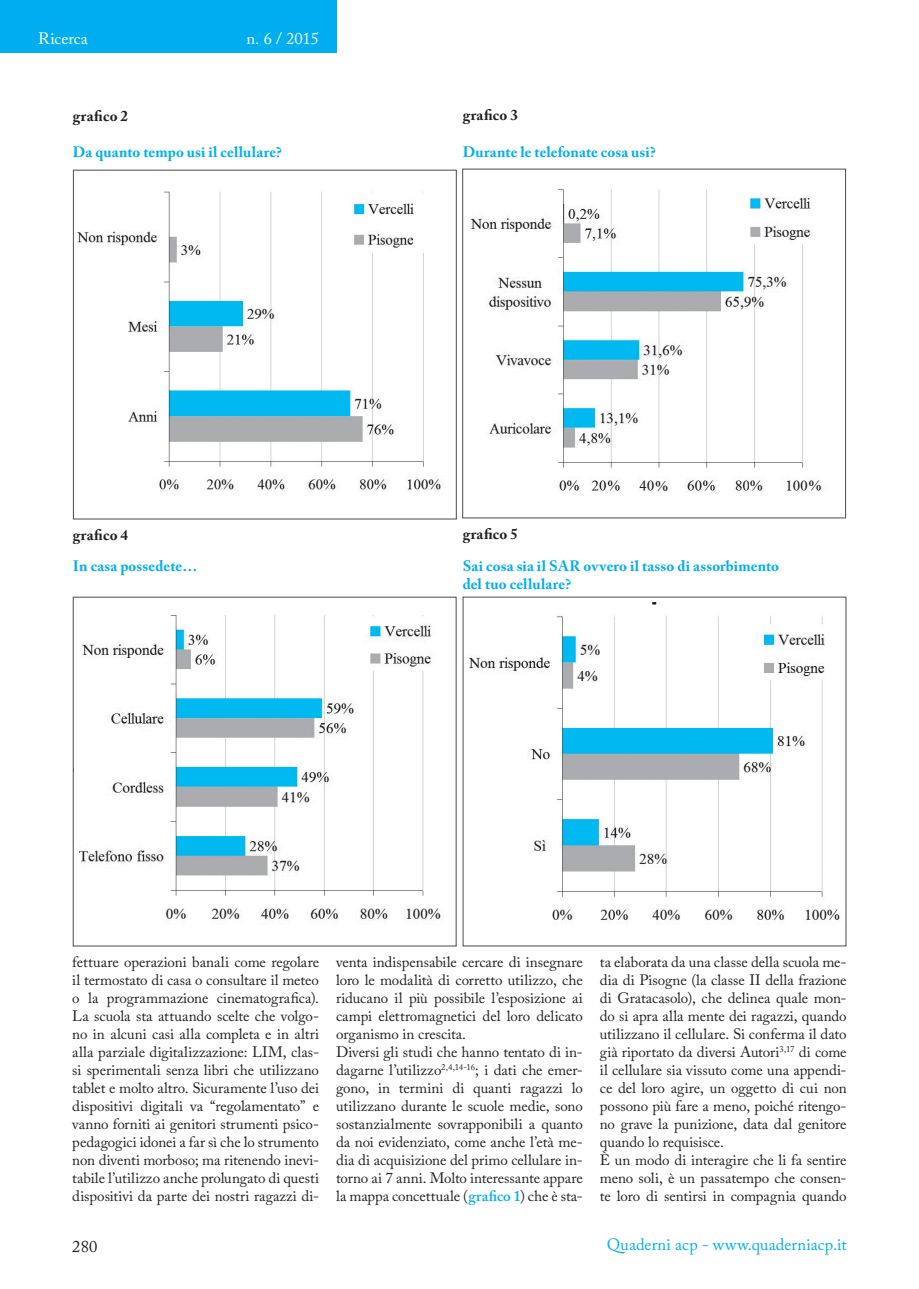
<style>
.page{position:relative;width:919px;height:1289px;background:#fff}
.page>*{position:absolute;margin:0;border:0;box-sizing:border-box;transform-origin:0 0}
.t1{font:16.5px "Adobe Caslon Pro";letter-spacing:.005em;color:#00aeef}
.t2{font:16.5px "Adobe Caslon Pro";color:#fff}
.t3{font:16.5px "Adobe Caslon Pro";color:#231f20}
.t4{font:15px/18px "Adobe Caslon Pro";letter-spacing:-.005em;color:#231f20}
.t5{font:700 15px/18px "Adobe Caslon Pro";letter-spacing:.01em;color:#00aeef}
.t6{font:700 15px "Adobe Caslon Pro";letter-spacing:.03em;color:#231f20}
.s1{font-weight:600;color:#00aeef}
</style>
<div class="page">
<div style="left:0;top:0;width:336px;height:53px;background:#00aeef"></div>
<img style="left:78px;top:615px;width:365px;height:306px">
<div style="left:73px;top:597px;width:383px;height:349px;border:1px solid #4b4c4d"></div>
<img style="left:77px;top:191px;width:364px;height:299px">
<img style="left:468px;top:602px;width:372px;height:319px">
<img style="left:470px;top:189px;width:352px;height:303px">
<p class="t2" style="left:38px;top:29px;width:51px">Ricerca</p>
<p class="t2" style="left:246px;top:29px;width:74px">n. 6 / 2015</p>
<p class="t6" style="left:73px;top:107px;width:57px">grafico 2</p>
<p class="t5" style="left:73px;top:143px;width:211px">Da quanto tempo usi il cellulare?</p>
<p class="t6" style="left:462px;top:106px;width:57px">grafico 3</p>
<p class="t5" style="left:462px;top:143px;width:195px">Durante le telefonate cosa usi?</p>
<p class="t6" style="left:73px;top:526px;width:57px">grafico 4</p>
<p class="t5" style="left:73px;top:557px;width:126px">In casa possedete…</p>
<p class="t6" style="left:462px;top:525px;width:57px">grafico 5</p>
<p class="t5" style="left:462px;top:557px;width:318px">Sai cosa sia il SAR ovvero il tasso di assorbimento del tuo cellulare?</p>
<p class="t4" style="left:72px;top:953px;width:248px;text-align:justify">fettuare operazioni banali come regolare il termostato di casa o consultare il meteo o la programmazione cinematografica).<br>La scuola sta attuando scelte che volgo&shy;no in alcuni casi alla completa e in altri alla parziale digitalizzazione: LIM, clas&shy;si sperimentali senza libri che utilizzano tablet e molto altro. Sicuramente l’uso dei dispositivi digitali va “regolamentato” e vanno forniti ai genitori strumenti psico&shy;pedagogici idonei a far sì che lo strumento non diventi morboso; ma ritenendo inevi&shy;tabile l’utilizzo anche prolungato di questi dispositivi da parte dei nostri ragazzi di-</p>
<p class="t4" style="left:336px;top:953px;width:248px">venta indispensabile cercare di insegnare loro le modalità di corretto utilizzo, che riducano il più possibile l’esposizione ai campi elettromagnetici del loro delicato organismo in crescita.<br>Diversi gli studi che hanno tentato di in&shy;dagarne l’utilizzo<sup>2,4,14-16</sup>; i dati che emer&shy;gono, in termini di quanti ragazzi lo utilizzano durante le scuole medie, sono sostanzialmente sovrapponibili a quanto da noi evidenziato, come anche l’età me&shy;dia di acquisizione del primo cellulare in&shy;torno ai 7 anni. Molto interessante appare la mappa concettuale (<span class="s1">grafico 1</span>) che è sta-</p>
<p class="t4" style="left:600px;top:953px;width:248px">ta elaborata da una classe della scuola me&shy;dia di Pisogne (la classe II della frazione di Gratacasolo), che delinea quale mon&shy;do si apra alla mente dei ragazzi, quando utilizzano il cellulare. Si conferma il dato già riportato da diversi Autori<sup>3,17</sup> di come il cellulare sia vissuto come una appendi&shy;ce del loro agire, un oggetto di cui non possono più fare a meno, poiché ritengo&shy;no grave la punizione, data dal genitore quando lo requisisce.<br>È un modo di interagire che li fa sentire meno soli, è un passatempo che consen&shy;te loro di sentirsi in compagnia quando</p>
<p class="t3" style="left:72px;top:1236px;width:27px">280</p>
<p class="t1" style="left:606px;top:1234px;width:241px">Quaderni acp - www.quaderniacp.it</p>
</div>
